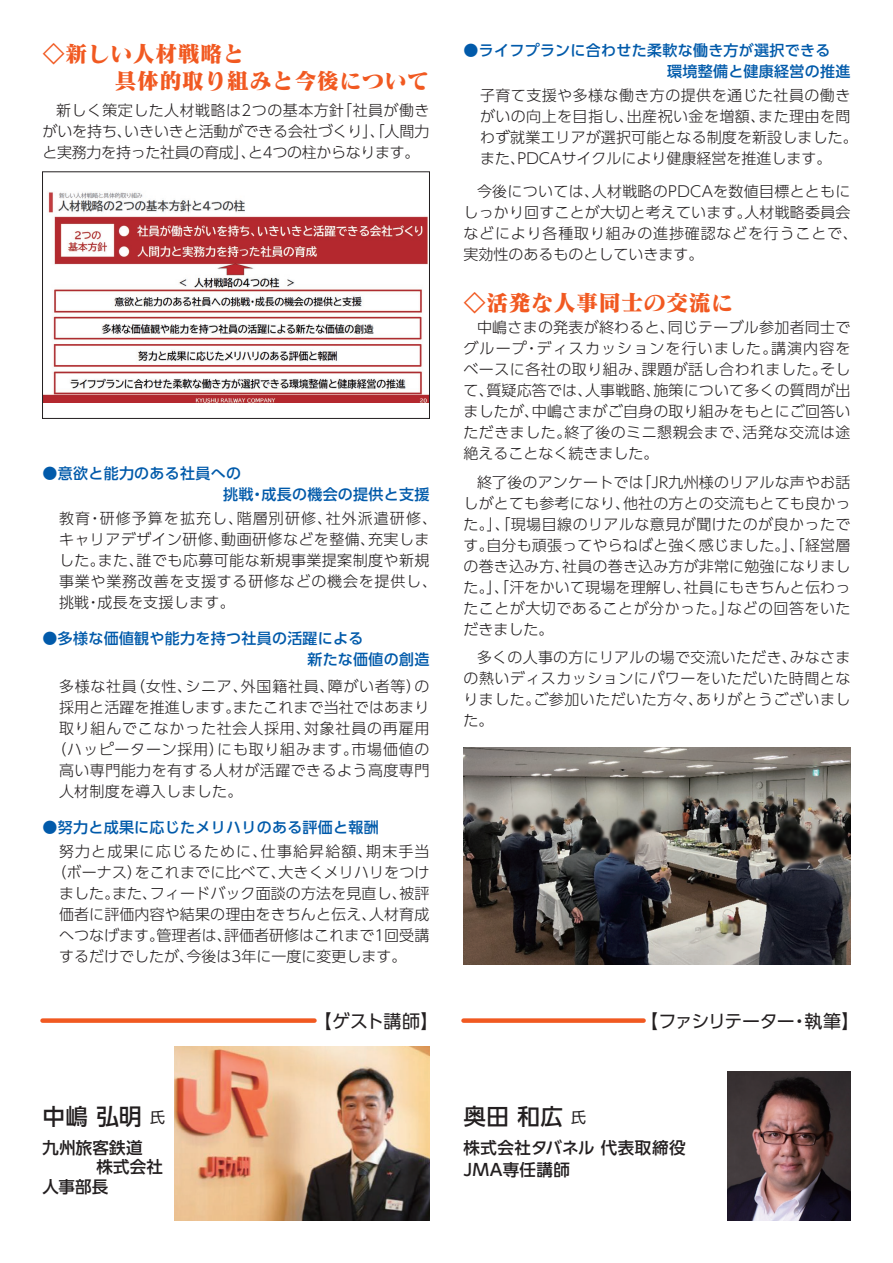
<style>
.page{position:relative;width:893px;height:1263px;background:#fff}
.page>*{position:absolute;margin:0;border:0;box-sizing:border-box;transform-origin:0 0}
.t1{font:22.5px/27px "Matisse Pro EB";color:#f15921}
.t2{font:500 22.5px "UD Shin Go Pro";letter-spacing:.02em;color:#231f20}
.t3{font:18px "UD Shin Go Pro";letter-spacing:-.07em;color:#231f20}
.t4{font:18px "UD Shin Go Pro";letter-spacing:-.045em;color:#231f20}
.t5{font:500 16.5px/22.5px "UD Shin Go Pro";letter-spacing:.015em;color:#231f20}
.t6{font:300 15px/21px "UD Shin Go Pro";letter-spacing:.03em;color:#231f20;text-align:justify}
.t7{font:300 15px/21px "UD Shin Go Pro";letter-spacing:.01em;color:#231f20}
.t8{font:500 15px/21px "UD Shin Go Pro";letter-spacing:.02em;color:#015aaa}
.t9{font:300 15px "UD Shin Go Pro";letter-spacing:.05em;color:#231f20}
.t10{font:300 15px "UD Shin Go Pro";color:#231f20}
.t11{font:300 15px "UD Shin Go Pro";letter-spacing:.075em;color:#231f20}
.s1{font-weight:400;font-size:15px}
</style>
<div class="page">
<img style="left:44px;top:191px;width:384px;height:212px">
<div style="left:42px;top:171px;width:388px;height:248px;border:1px solid #231f20"></div>
<div style="left:463px;top:1018px;width:181px;height:5px;background:#f15921"></div>
<img style="left:727px;top:1071px;width:123px;height:149px">
<img style="left:463px;top:747px;width:387px;height:217px">
<div style="left:43px;top:1018px;width:271px;height:5px;background:#f15921"></div>
<img style="left:174px;top:1046px;width:255px;height:174px">
<h1 class="t1" style="left:114px;top:39px;width:316px;text-indent:-72px">◇新しい人材戦略と<br>具体的取り組みと今後について</h1>
<p class="t6" style="left:43px;top:99px;width:389px;text-indent:14px">新しく策定した人材戦略は2つの基本方針「社員が働きがいを持ち、いきいきと活動ができる会社づくり」、「人間力と実務力を持った社員の育成」、と4つの柱からなります。</p>
<p class="t8" style="left:223px;top:462px;width:208px;text-indent:-181px">●意欲と能力のある社員への<br>挑戦・成長の機会の提供と支援</p>
<p class="t6" style="left:59px;top:507px;width:380px;text-align:left">教育・研修予算を拡充し、階層別研修、社外派遣研修、キャリアデザイン研修、動画研修などを整備、充実しました。また、誰でも応募可能な新規事業提案制度や新規事業や業務改善を支援する研修などの機会を提供し、挑戦・成長を支援します。</p>
<p class="t8" style="left:307px;top:627px;width:124px;text-indent:-265px">●多様な価値観や能力を持つ社員の活躍による<br>新たな価値の創造</p>
<p class="t9" style="left:59px;top:674px;width:372px">多様な社員（女性、シニア、外国籍社員、障がい者等）の</p>
<p class="t7" style="left:59px;top:696px;width:372px">採用と活躍を推進します。またこれまで当社ではあまり</p>
<p class="t9" style="left:59px;top:716px;width:372px">取り組んでこなかった社会人採用、対象社員の再雇用</p>
<p class="t9" style="left:52px;top:737px;width:379px">（ハッピーターン採用）にも取り組みます。市場価値の</p>
<p class="t6" style="left:59px;top:759px;width:372px">高い専門能力を有する人材が活躍できるよう高度専門</p>
<p class="t6" style="left:59px;top:780px;width:185px">人材制度を導入しました。</p>
<p class="t8" style="left:43px;top:816px;width:338px">●努力と成果に応じたメリハリのある評価と報酬</p>
<p class="t11" style="left:59px;top:839px;width:372px">努力と成果に応じるために、仕事給昇給額、期末手当</p>
<p class="t7" style="left:52px;top:861px;width:379px">（ボーナス）をこれまでに比べて、大きくメリハリをつけ</p>
<p class="t7" style="left:59px;top:882px;width:372px">ました。また、フィードバック面談の方法を見直し、被評</p>
<p class="t7" style="left:59px;top:903px;width:372px">価者に評価内容や結果の理由をきちんと伝え、人材育成</p>
<p class="t10" style="left:59px;top:923px;width:372px">へつなげます。管理者は、評価者研修はこれまで1回受講</p>
<p class="t10" style="left:59px;top:944px;width:349px">するだけでしたが、今後は3年に一度に変更します。</p>
<h1 class="t2" style="left:43px;top:1099px;width:124px">中嶋 弘明<span class="s1">氏</span></h1>
<p class="t5" style="left:43px;top:1136px;width:102px">九州旅客鉄道</p>
<p class="t5" style="left:97px;top:1155px;width:68px">株式会社</p>
<p class="t5" style="left:43px;top:1175px;width:67px">人事部長</p>
<p class="t4" style="left:314px;top:1006px;width:126px">【ゲスト講師】</p>
<p class="t8" style="left:667px;top:39px;width:185px;text-indent:-204px">●ライフプランに合わせた柔軟な働き方が選択できる<br>環境整備と健康経営の推進</p>
<p class="t7" style="left:480px;top:84px;width:379px">子育て支援や多様な働き方の提供を通じた社員の働きがいの向上を目指し、出産祝い金を増額、また理由を問わず就業エリアが選択可能となる制度を新設しました。また、PDCAサイクルにより健康経営を推進します。</p>
<p class="t6" style="left:463px;top:180px;width:396px;text-align:left;text-indent:14px">今後については、人材戦略のPDCAを数値目標とともにしっかり回すことが大切と考えています。人材戦略委員会などにより各種取り組みの進捗確認などを行うことで、実効性のあるものとしていきます。</p>
<h1 class="t1" style="left:463px;top:288px;width:271px">◇活発な人事同士の交流に</h1>
<p class="t6" style="left:463px;top:316px;width:388px;text-indent:14px">中嶋さまの発表が終わると、同じテーブル参加者同士でグループ・ディスカッションを行いました。講演内容をベースに各社の取り組み、課題が話し合われました。そして、質疑応答では、人事戦略、施策について多くの質問が出ましたが、中嶋さまがご自身の取り組みをもとにご回答いただきました。終了後のミニ懇親会まで、活発な交流は途絶えることなく続きました。</p>
<p class="t6" style="left:463px;top:471px;width:389px;text-indent:14px">終了後のアンケートでは「JR九州様のリアルな声やお話しがとても参考になり、他社の方との交流もとても良かった。」、「現場目線のリアルな意見が聞けたのが良かったです。自分も頑張ってやらねばと強く感じました。」、「経営層の巻き込み方、社員の巻き込み方が非常に勉強になりました。」、「汗をかいて現場を理解し、社員にもきちんと伝わったことが大切であることが分かった。」などの回答をいただきました。</p>
<p class="t6" style="left:463px;top:646px;width:388px;text-indent:14px">多くの人事の方にリアルの場で交流いただき、みなさまの熱いディスカッションにパワーをいただいた時間となりました。ご参加いただいた方々、ありがとうございました。</p>
<p class="t3" style="left:640px;top:1006px;width:221px">【ファシリテーター・執筆】</p>
<h1 class="t2" style="left:463px;top:1099px;width:124px">奥田 和広<span class="s1">氏</span></h1>
<p class="t5" style="left:463px;top:1136px;width:224px">株式会社タバネル 代表取締役<br>JMA専任講師</p>
</div>
